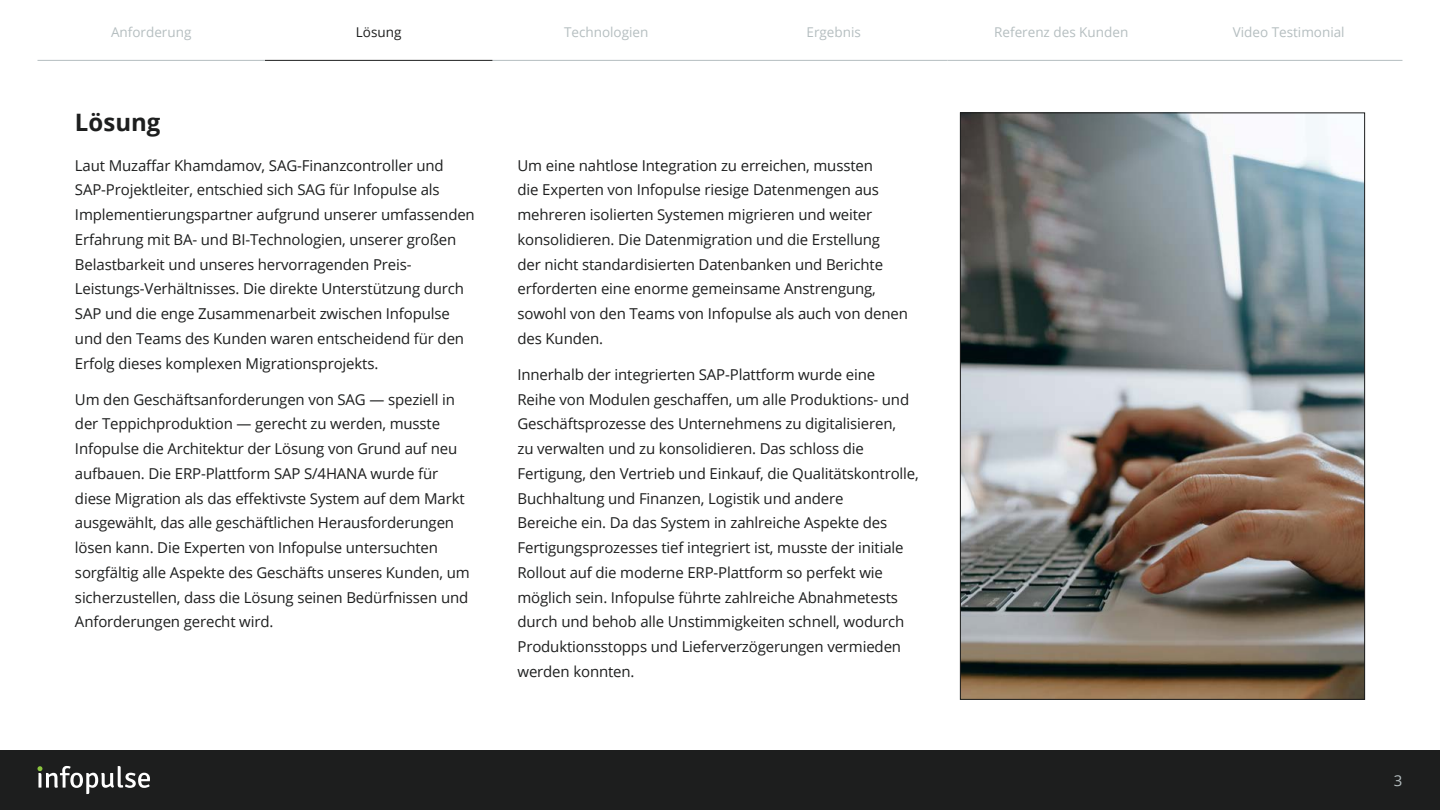
<style>
.page{position:relative;width:1440px;height:810px;background:#fff}
.page>*{position:absolute;margin:0;border:0;box-sizing:border-box;transform-origin:0 0}
.t1{font:700 24px "Open Sans";color:#1d1e1e}
.t2{font:15px/24.8px "Open Sans";letter-spacing:-.01em;color:#1d1e1e}
.t3{font:15px "Open Sans";color:#b5bec0}
.t4{font:13.5px "Open Sans";color:#b5bec0}
.t5{font:13.5px "Open Sans";color:#1d1e1e}
</style>
<div class="page">
<div style="left:0;top:750px;width:1440px;height:60px;background:#1d1e1e"></div>
<svg style="left:37px;top:766px;width:113px;height:28px"></svg>
<img style="left:962px;top:114px;width:401px;height:584px">
<hr style="left:38px;top:60px;width:227px;height:1px;background:#b5bec0">
<hr style="left:493px;top:60px;width:227px;height:1px;background:#b5bec0">
<hr style="left:947px;top:60px;width:228px;height:1px;background:#b5bec0">
<hr style="left:265px;top:60px;width:227px;height:1px;background:#1d1e1e">
<hr style="left:720px;top:60px;width:227px;height:1px;background:#b5bec0">
<hr style="left:1175px;top:60px;width:227px;height:1px;background:#b5bec0">
<p class="t4" style="left:111px;top:22px;width:82px">Anforderung</p>
<p class="t5" style="left:356px;top:22px;width:47px">Lösung</p>
<p class="t4" style="left:564px;top:22px;width:86px">Technologien</p>
<p class="t4" style="left:807px;top:22px;width:56px">Ergebnis</p>
<p class="t4" style="left:994px;top:22px;width:136px">Referenz des Kunden</p>
<p class="t4" style="left:1233px;top:22px;width:113px">Video Testimonial</p>
<h1 class="t1" style="left:75px;top:105px;width:87px">Lösung</h1>
<p class="t2" style="left:75px;top:152px;width:401px">Laut Muzaffar Khamdamov, SAG-Finanzcontroller und SAP-Projektleiter, entschied sich SAG für Infopulse als Implementierungspartner aufgrund unserer umfassenden Erfahrung mit BA- und BI-Technologien, unserer großen Belastbarkeit und unseres hervorragenden Preis-Leistungs-Verhältnisses. Die direkte Unterstützung durch SAP und die enge Zusammenarbeit zwischen Infopulse und den Teams des Kunden waren entscheidend für den Erfolg dieses komplexen Migrationsprojekts.</p>
<p class="t2" style="left:75px;top:386px;width:396px">Um den Geschäftsanforderungen von SAG — speziell in der Teppichproduktion — gerecht zu werden, musste Infopulse die Architektur der Lösung von Grund auf neu aufbauen. Die ERP-Plattform SAP S/4HANA wurde für diese Migration als das effektivste System auf dem Markt ausgewählt, das alle geschäftlichen Herausforderungen lösen kann. Die Experten von Infopulse untersuchten sorgfältig alle Aspekte des Geschäfts unseres Kunden, um sicherzustellen, dass die Lösung seinen Bedürfnissen und Anforderungen gerecht wird.</p>
<p class="t2" style="left:517px;top:152px;width:392px">Um eine nahtlose Integration zu erreichen, mussten<br>die Experten von Infopulse riesige Datenmengen aus mehreren isolierten Systemen migrieren und weiter konsolidieren. Die Datenmigration und die Erstellung<br>der nicht standardisierten Datenbanken und Berichte erforderten eine enorme gemeinsame Anstrengung, sowohl von den Teams von Infopulse als auch von denen des Kunden.</p>
<p class="t2" style="left:517px;top:362px;width:403px">Innerhalb der integrierten SAP-Plattform wurde eine<br>Reihe von Modulen geschaffen, um alle Produktions- und Geschäftsprozesse des Unternehmens zu digitalisieren,<br>zu verwalten und zu konsolidieren. Das schloss die Fertigung, den Vertrieb und Einkauf, die Qualitätskontrolle, Buchhaltung und Finanzen, Logistik und andere<br>Bereiche ein. Da das System in zahlreiche Aspekte des Fertigungsprozesses tief integriert ist, musste der initiale Rollout auf die moderne ERP-Plattform so perfekt wie möglich sein. Infopulse führte zahlreiche Abnahmetests durch und behob alle Unstimmigkeiten schnell, wodurch Produktionsstopps und Lieferverzögerungen vermieden werden konnten.</p>
<p class="t3" style="left:1394px;top:770px;width:10px">3</p>
</div>
